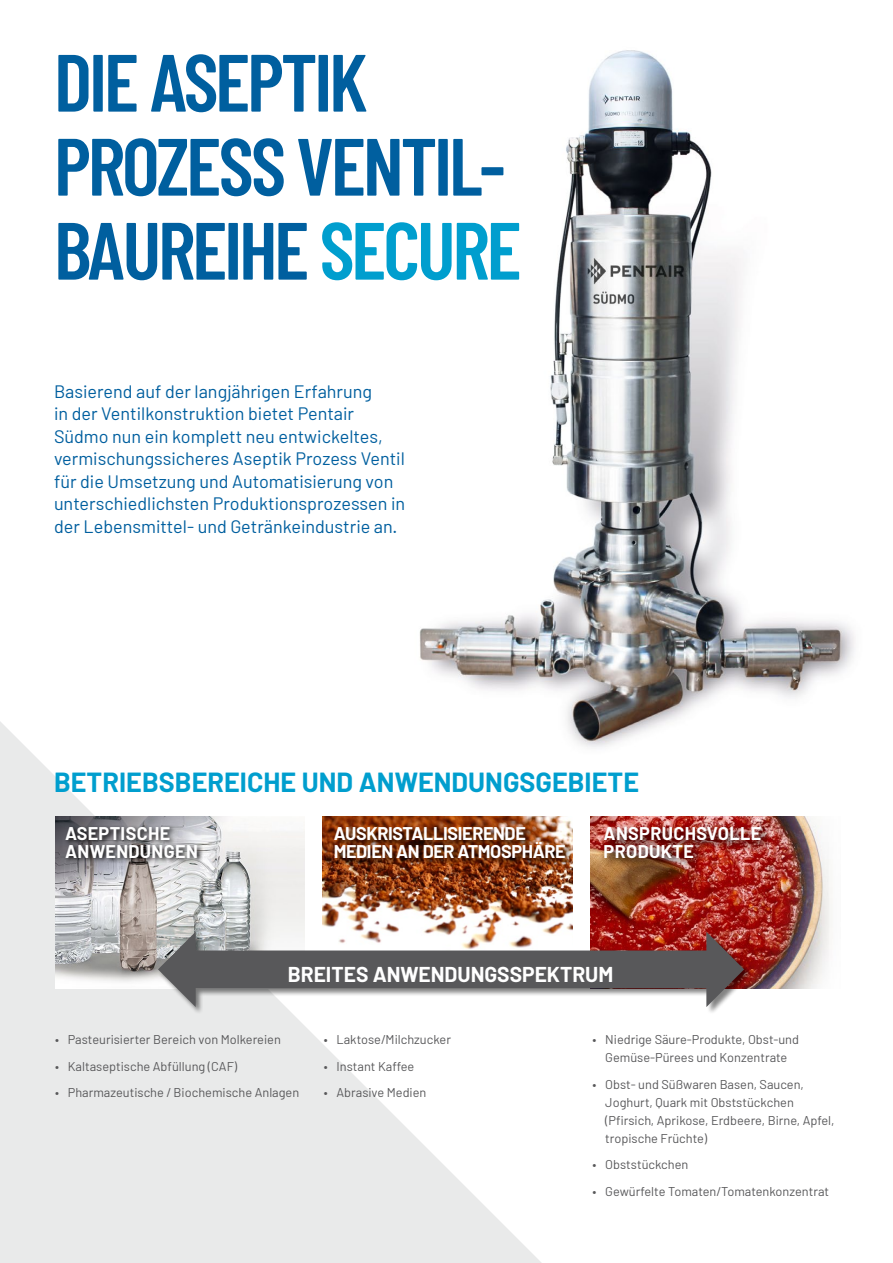
<style>
.page{position:relative;width:893px;height:1263px;background:#fff}
.page>*{position:absolute;margin:0;border:0;box-sizing:border-box;transform-origin:0 0}
.t1{font:600 81px/84px "Barlow Condensed";letter-spacing:-.04em;color:#005f9f}
.t2{font:700 27px "Barlow";color:#009ece}
.t3{font:700 21px "Barlow";color:#fff}
.t4{font:18px/22.5px "Barlow";color:#005f9f}
.t5{font:700 18px/18px "Barlow";letter-spacing:.02em;color:#fff}
.t6{font:700 18px/18px "Barlow";letter-spacing:-.015em;color:#fff}
.t7{font:12.75px/18px "Barlow";color:#58585a;text-align:center}
.s1{color:#009ece}
</style>
<div class="page">
<svg style="left:0;top:721px;width:541px;height:542px;fill:#e9eaea"></svg>
<img style="left:380px;top:50px;width:475px;height:744px">
<img style="left:55px;top:816px;width:250px;height:173px">
<img style="left:323px;top:816px;width:249px;height:116px">
<img style="left:590px;top:816px;width:240px;height:173px">
<div style="left:64px;top:825px;width:139px;height:39px;background:#000;opacity:.9"></div>
<img style="left:600px;top:822px;width:173px;height:49px">
<div style="left:334px;top:827px;width:240px;height:39px;background:#000;opacity:.75"></div>
<div style="left:158px;top:932px;width:595px;height:83px;background:#000;opacity:.49"></div>
<svg style="left:158px;top:932px;width:586px;height:75px"></svg>
<h1 class="t1" style="left:54px;top:38px;width:469px">DIE ASEPTIK<br>PROZESS VENTIL-<br>BAUREIHE <span class="s1">SECURE</span></h1>
<p class="t4" style="left:54px;top:380px;width:353px">Basierend auf der langjährigen Erfahrung<br>in der Ventilkonstruktion bietet Pentair Südmo nun ein komplett neu entwickeltes, vermischungssicheres Aseptik Prozess Ventil für die Umsetzung und Automatisierung von unterschiedlichsten Produktionsprozessen in der Lebensmittel- und Getränkeindustrie an.</p>
<h2 class="t2" style="left:54px;top:765px;width:587px">BETRIEBSBEREICHE UND ANWENDUNGSGEBIETE</h2>
<h3 class="t5" style="left:65px;top:824px;width:134px">ASEPTISCHE<br>ANWENDUNGEN</h3>
<h3 class="t5" style="left:604px;top:824px;width:159px">ANSPRUCHSVOLLE<br>PRODUKTE</h3>
<h3 class="t6" style="left:334px;top:824px;width:233px">AUSKRISTALLISIERENDE<br>MEDIEN AN DER ATMOSPHÄRE</h3>
<h3 class="t3" style="left:288px;top:962px;width:327px">BREITES ANWENDUNGSSPEKTRUM</h3>
<p class="t7" style="left:55px;top:1030px;width:227px">• Pasteurisierter Bereich von Molkereien</p>
<p class="t7" style="left:55px;top:1057px;width:184px">• Kaltaseptische Abfüllung (CAF)</p>
<p class="t7" style="left:55px;top:1083px;width:246px">• Pharmazeutische / Biochemische Anlagen</p>
<p class="t7" style="left:324px;top:1030px;width:129px">• Laktose/Milchzucker</p>
<p class="t7" style="left:324px;top:1057px;width:92px">• Instant Kaffee</p>
<p class="t7" style="left:324px;top:1083px;width:104px">• Abrasive Medien</p>
<p class="t7" style="left:593px;top:1030px;width:208px">• Niedrige Säure-Produkte, Obst-und<br>Gemüse-Pürees und Konzentrate</p>
<p class="t7" style="left:605px;top:1075px;width:231px;text-align:left;text-indent:-13px">• Obst- und Süßwaren Basen, Saucen, Joghurt, Quark mit Obststückchen (Pfirsich, Aprikose, Erdbeere, Birne, Apfel, tropische Früchte)</p>
<p class="t7" style="left:593px;top:1155px;width:97px">• Obststückchen</p>
<p class="t7" style="left:593px;top:1182px;width:238px">• Gewürfelte Tomaten/Tomatenkonzentrat</p>
</div>
